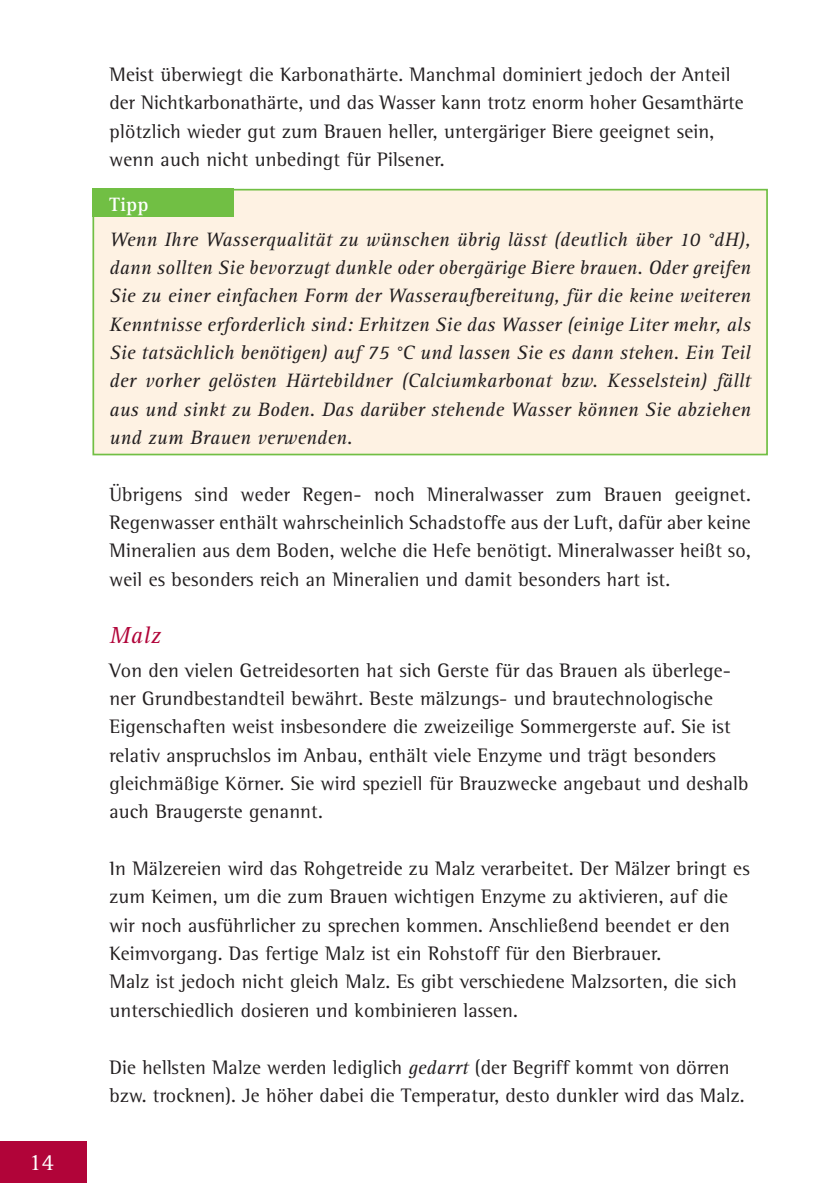
<style>
.page{position:relative;width:832px;height:1183px;background:#fff}
.page>*{position:absolute;margin:0;border:0;box-sizing:border-box;transform-origin:0 0}
.t1{font:italic 24px "Rotis Serif";color:#b10439}
.t2{font:24px "Rotis Serif";color:#fff}
.t3{font:20px/28.4px "Rotis Semi Serif";letter-spacing:.01em;color:#231f20}
.t4{font:italic 20px/28.4px "Rotis Serif";letter-spacing:.01em;color:#231f20;text-align:justify}
.t5{font:700 20px "Rotis Serif";color:#fff}
.s1{font-family:"Rotis Serif";font-style:italic}
</style>
<div class="page">
<div style="left:0;top:1141px;width:87px;height:42px;background:#b10439"></div>
<div style="left:93px;top:190px;width:673px;height:264px;background:#fef2e3"></div>
<div style="left:92px;top:189px;width:675px;height:266px;border:2px solid #71bf44"></div>
<div style="left:92px;top:189px;width:142px;height:28px;background:#71bf44"></div>
<p class="t2" style="left:29px;top:1153px;width:27px">14</p>
<p class="t3" style="left:109px;top:62px;width:635px">Meist überwiegt die Karbonathärte. Manchmal dominiert jedoch der Anteil der Nichtkarbonathärte, und das Wasser kann trotz enorm hoher Gesamthärte plötzlich wieder gut zum Brauen heller, untergäriger Biere geeignet sein, wenn auch nicht unbedingt für Pilsener.</p>
<p class="t5" style="left:109px;top:198px;width:41px">Tipp</p>
<p class="t4" style="left:109px;top:226px;width:642px">Wenn Ihre Wasserqualität zu wünschen übrig lässt (deutlich über 10 °dH), dann sollten Sie bevorzugt dunkle oder obergärige Biere brauen. Oder greifen Sie zu einer einfachen Form der Wasseraufbereitung, für die keine weiteren Kenntnisse erforderlich sind: Erhitzen Sie das Wasser (einige Liter mehr, als Sie tatsächlich benötigen) auf 75 °C und lassen Sie es dann stehen. Ein Teil der vorher gelösten Härtebildner (Calciumkarbonat bzw. Kesselstein) fällt aus und sinkt zu Boden. Das darüber stehende Wasser können Sie abziehen und zum Brauen verwenden.</p>
<p class="t3" style="left:109px;top:481px;width:642px;text-align:justify">Übrigens sind weder Regen- noch Mineralwasser zum Brauen geeignet.<br>Regenwasser enthält wahrscheinlich Schadstoffe aus der Luft, dafür aber keine Mineralien aus dem Boden, welche die Hefe benötigt. Mineralwasser heißt so, weil es besonders reich an Mineralien und damit besonders hart ist.</p>
<p class="t1" style="left:109px;top:626px;width:53px">Malz</p>
<p class="t3" style="left:109px;top:657px;width:640px">Von den vielen Getreidesorten hat sich Gerste für das Brauen als überlege&shy;ner Grundbestandteil bewährt. Beste mälzungs- und brautechnologische Eigenschaften weist insbesondere die zweizeilige Sommergerste auf. Sie ist relativ anspruchslos im Anbau, enthält viele Enzyme und trägt besonders gleichmäßige Körner. Sie wird speziell für Brauzwecke angebaut und deshalb auch Braugerste genannt.</p>
<p class="t3" style="left:109px;top:856px;width:641px">In Mälzereien wird das Rohgetreide zu Malz verarbeitet. Der Mälzer bringt es zum Keimen, um die zum Brauen wichtigen Enzyme zu aktivieren, auf die wir noch ausführlicher zu sprechen kommen. Anschließend beendet er den Keimvorgang. Das fertige Malz ist ein Rohstoff für den Bierbrauer.<br>Malz ist jedoch nicht gleich Malz. Es gibt verschiedene Malzsorten, die sich unterschiedlich dosieren und kombinieren lassen.</p>
<p class="t3" style="left:109px;top:1054px;width:636px">Die hellsten Malze werden lediglich <span class="s1">gedarrt</span> (der Begriff kommt von dörren bzw. trocknen). Je höher dabei die Temperatur, desto dunkler wird das Malz.</p>
</div>
